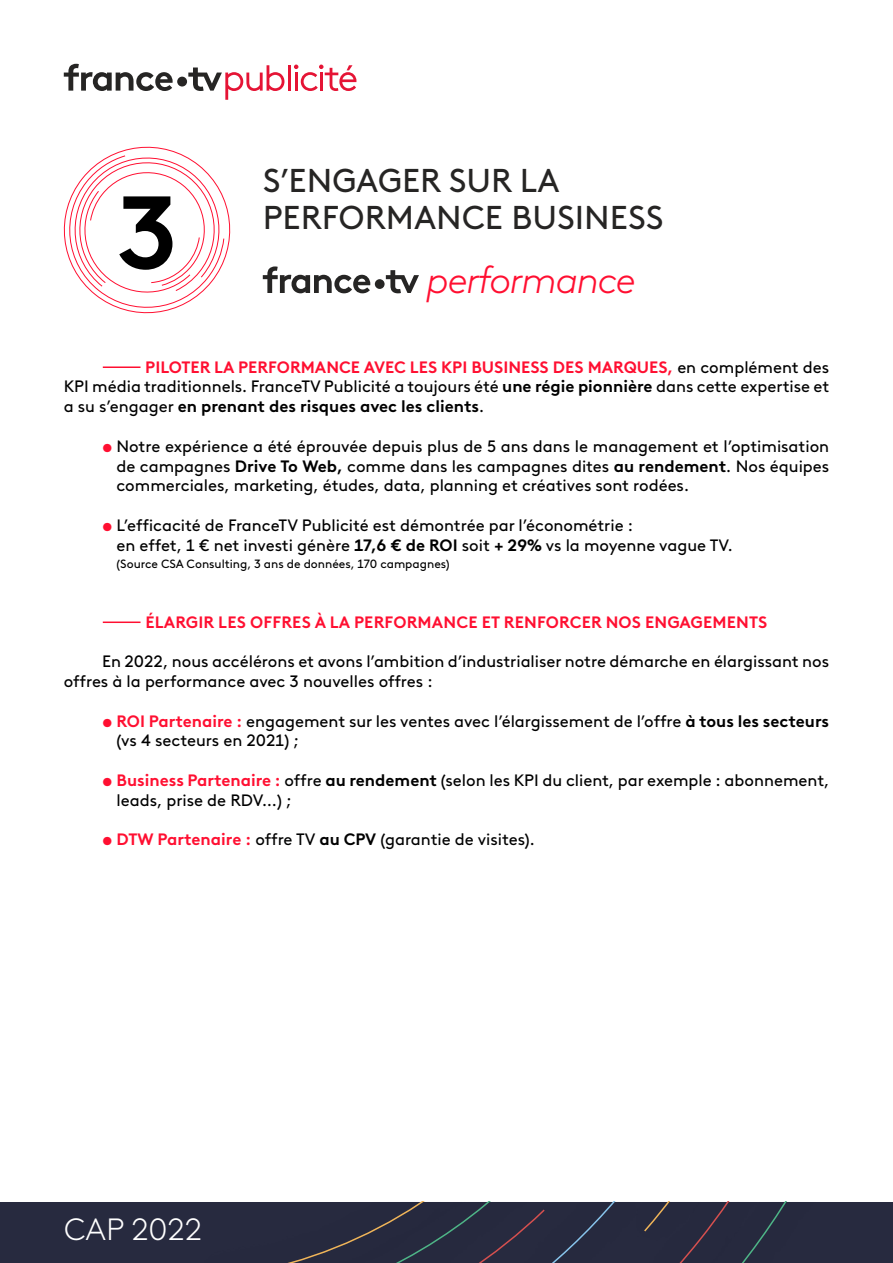
<style>
.page{position:relative;width:893px;height:1263px;background:#fff}
.page>*{position:absolute;margin:0;border:0;box-sizing:border-box;transform-origin:0 0}
.t1{font:700 103.35px "France TV Brown";color:#000}
.t2{font:italic 300 38.55px "France TV Brown";letter-spacing:-.04em;color:#ff0f31}
.t3{font:33px/37.2px "France TV Brown";color:#262524}
.t4{font:300 30.75px "France TV Brown";color:#fff}
.t5{font:16.5px/19.8px "France TV Brown";color:#000}
.t6{font:700 16.5px "France TV Brown";letter-spacing:.01em;color:#ff0f31}
.t7{font:12px "France TV Brown";color:#000}
.s1{font-weight:700;color:#ff0f31}
.s2{font-weight:700}
</style>
<div class="page">
<svg style="left:63px;top:146px;width:168px;height:168px"></svg>
<div style="left:838px;top:1202px;width:55px;height:61px;background:#272a3f"></div>
<div style="left:659px;top:1201px;width:179px;height:62px;background:#26293e"></div>
<div style="left:173px;top:1201px;width:486px;height:62px;background:#272a3f"></div>
<svg style="left:0;top:1201px;width:629px;height:62px"></svg>
<svg style="left:64px;top:64px;width:109px;height:27px"></svg>
<div style="left:177px;top:77px;width:10px;height:10px;background:#262524;border-radius:50%"></div>
<svg style="left:188px;top:65px;width:96px;height:35px"></svg>
<svg style="left:294px;top:65px;width:62px;height:26px"></svg>
<hr style="left:288px;top:65px;width:2px;height:26px;background:#e51435">
<svg style="left:263px;top:266px;width:107px;height:27px"></svg>
<div style="left:375px;top:279px;width:10px;height:10px;background:#262524;border-radius:50%"></div>
<svg style="left:386px;top:270px;width:33px;height:23px"></svg>
<hr style="left:103px;top:366px;width:38px;height:2px;background:#ff0f31">
<hr style="left:103px;top:621px;width:38px;height:2px;background:#ff0f31">
<h1 class="t1" style="left:116px;top:153px;width:63px">3</h1>
<h3 class="t3" style="left:263px;top:159px;width:402px">S’ENGAGER SUR LA<br>PERFORMANCE BUSINESS</h3>
<h2 class="t2" style="left:426px;top:252px;width:211px">performance</h2>
<p class="t5" style="left:64px;top:356px;width:767px;text-align:justify;text-indent:82px"><span class="s1">PILOTER LA PERFORMANCE AVEC LES KPI BUSINESS DES MARQUES,</span> en complément des KPI média traditionnels. FranceTV Publicité a toujours été <span class="s2">une régie pionnière</span> dans cette expertise et a su s’engager <span class="s2">en prenant des risques avec les clients</span>.</p>
<p class="t5" style="left:117px;top:435px;width:714px;text-align:justify;text-indent:-14px"><span class="s1">•</span> Notre expérience a été éprouvée depuis plus de 5 ans dans le management et l’optimisation de campagnes <span class="s2">Drive To Web,</span> comme dans les campagnes dites <span class="s2">au rendement</span>. Nos équipes commerciales, marketing, études, data, planning et créatives sont rodées.</p>
<p class="t5" style="left:117px;top:514px;width:618px;text-indent:-14px"><span class="s1">•</span> L’efficacité de FranceTV Publicité est démontrée par l’économétrie :<br>en effet, 1 € net investi génère <span class="s2">17,6 € de ROI</span> soit <span class="s2">+ 29%</span> vs la moyenne vague TV.</p>
<p class="t7" style="left:117px;top:555px;width:335px">(Source CSA Consulting, 3 ans de données, 170 campagnes)</p>
<p class="t6" style="left:145px;top:609px;width:624px">ÉLARGIR LES OFFRES À LA PERFORMANCE ET RENFORCER NOS ENGAGEMENTS</p>
<p class="t5" style="left:64px;top:650px;width:767px;text-indent:38px">En 2022, nous accélérons et avons l’ambition d’industrialiser notre démarche en élargissant nos offres à la performance avec 3 nouvelles offres :</p>
<p class="t5" style="left:117px;top:710px;width:714px;text-indent:-14px"><span class="s1">• ROI Partenaire :</span> engagement sur les ventes avec l’élargissement de l’offre <span class="s2">à tous les secteurs </span>(vs 4 secteurs en 2021) ;</p>
<p class="t5" style="left:117px;top:769px;width:714px;text-indent:-14px"><span class="s1">• Business Partenaire :</span> offre <span class="s2">au rendement</span> (selon les KPI du client, par exemple : abonnement, leads, prise de RDV…) ;</p>
<p class="t5" style="left:102px;top:828px;width:434px"><span class="s1">• DTW Partenaire :</span> offre TV <span class="s2">au CPV</span> (garantie de visites).</p>
<h3 class="t4" style="left:64px;top:1207px;width:140px">CAP 2022</h3>
</div>
